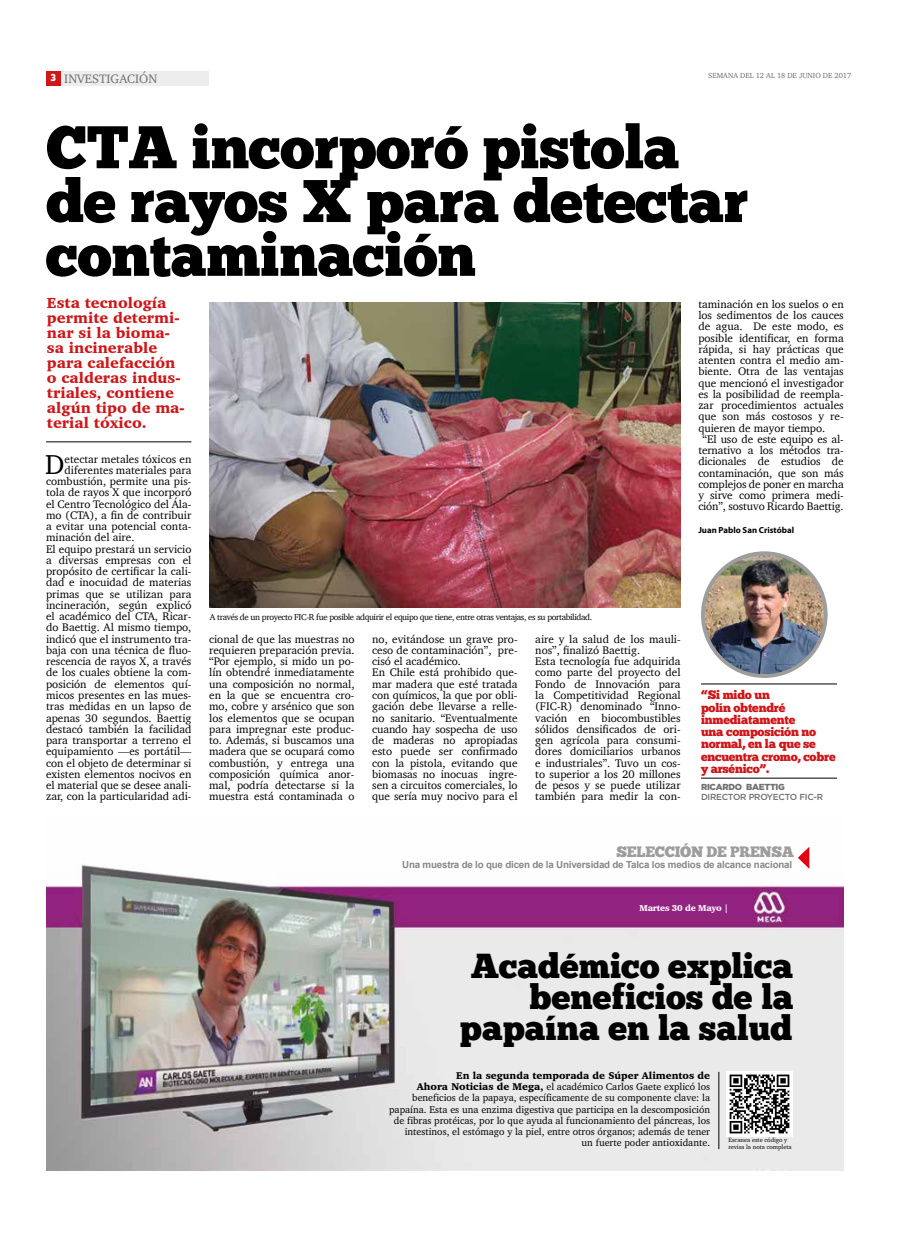
<style>
.page{position:relative;width:904px;height:1241px;background:#fff}
.page>*{position:absolute;margin:0;border:0;box-sizing:border-box;transform-origin:0 0}
.t1{font:60px/53.8px "Chunk Five Ex";letter-spacing:-.01em;color:#000}
.t2{font:34.5px/31px "Chunk Five Ex";color:#000;text-align:right}
.t3{font:28px "Charter";color:#000}
.t4{font:900 15px/15px "Charter";color:#cd171a}
.t5{font:15px "Chunk Five Ex";letter-spacing:-.02em;color:#9d9d9c}
.t6{font:12.5px "Charter";color:#706f6f}
.t7{font:12.25px/12.2px "Chunk Five Ex";letter-spacing:-.02em;color:#cd171a}
.t8{font:11.25px/11.2px "Charter";color:#000}
.t9{font:10px/11.2px "Charter";color:#000;text-align:right}
.t10{font:700 9.75px "Arial";letter-spacing:-.02em;color:#878787}
.t11{font:8.75px "Charter";letter-spacing:-.04em;color:#000}
.t12{font:700 8.75px "Myriad Pro";color:#000}
.t13{font:500 8.75px "Gotham";letter-spacing:-.03em;color:#706f6f}
.t14{font:900 8.75px "Charter";letter-spacing:-.03em;color:#fff}
.t15{font:900 8.75px "Gotham";letter-spacing:-.03em;color:#706f6f}
.t16{font:7.5px "Charter";color:#706f6f}
.t17{font:6.25px/6.2px "Charter";color:#000}
.s1{font-family:"Chunk Five Ex";font-size:10px;color:#fff}
.s2{font-weight:900}
</style>
<div class="page">
<div style="left:46px;top:71px;width:15px;height:15px;background:#cd171a"></div>
<div style="left:62px;top:71px;width:147px;height:15px;background:#ededed"></div>
<hr style="left:46px;top:441px;width:145px;height:1px;background:#000">
<img style="left:209px;top:302px;width:471px;height:305px">
<hr style="left:701px;top:683px;width:136px;height:1px;background:#000">
<hr style="left:701px;top:777px;width:136px;height:1px;background:#000">
<img style="left:703px;top:555px;width:122px;height:119px">
<div style="left:701px;top:551px;width:126px;height:126px;border:4px solid #9d9d9c;border-radius:50%"></div>
<img style="left:46px;top:846px;width:797px;height:323px">
<hr style="left:718px;top:1071px;width:1px;height:77px;background:#000">
<svg style="left:797px;top:846px;width:12px;height:22px"></svg>
<img style="left:726px;top:1070px;width:66px;height:66px">
<p class="t6" style="left:51px;top:67px;width:108px"><span class="s1">3</span> INVESTIGACIÓN</p>
<p class="t16" style="left:708px;top:69px;width:144px">SEMANA DEL 12 AL 18 DE JUNIO DE 2017</p>
<h1 class="t1" style="left:46px;top:119px;width:703px">CTA incorporó pistola de rayos X para detectar contaminación</h1>
<h3 class="t4" style="left:47px;top:295px;width:139px">Esta tecnología permite determi&shy;nar si la bioma&shy;sa incinerable para calefacción o calderas indus&shy;triales, contiene algún tipo de ma&shy;terial tóxico.</h3>
<p class="t8" style="left:698px;top:298px;width:147px">taminación en los suelos o en</p>
<p class="t8" style="left:698px;top:309px;width:147px">los sedimentos de los cauces</p>
<p class="t8" style="left:698px;top:320px;width:147px">de agua. De este modo, es</p>
<p class="t8" style="left:698px;top:332px;width:147px">posible identificar, en forma</p>
<p class="t8" style="left:698px;top:343px;width:147px">rápida, si hay prácticas que</p>
<p class="t8" style="left:698px;top:354px;width:147px">atenten contra el medio am-</p>
<p class="t8" style="left:698px;top:365px;width:147px">biente. Otra de las ventajas</p>
<p class="t8" style="left:698px;top:377px;width:147px">que mencionó el investigador</p>
<p class="t8" style="left:698px;top:388px;width:147px">es la posibilidad de reempla-</p>
<p class="t8" style="left:698px;top:399px;width:147px">zar procedimientos actuales</p>
<p class="t8" style="left:698px;top:410px;width:147px">que son más costosos y re-</p>
<p class="t8" style="left:698px;top:422px;width:128px">quieren de mayor tiempo.</p>
<p class="t8" style="left:702px;top:433px;width:143px">“El uso de este equipo es al-</p>
<p class="t8" style="left:698px;top:444px;width:147px">ternativo a los métodos tra-</p>
<p class="t8" style="left:698px;top:455px;width:147px">dicionales de estudios de</p>
<p class="t8" style="left:698px;top:467px;width:147px">contaminación, que son más</p>
<p class="t8" style="left:698px;top:478px;width:147px">complejos de poner en marcha</p>
<p class="t8" style="left:698px;top:489px;width:147px">y sirve como primera medi-</p>
<p class="t8" style="left:698px;top:500px;width:147px">ción”, sostuvo Ricardo Baettig.</p>
<p class="t12" style="left:698px;top:524px;width:97px">Juan Pablo San Cristóbal</p>
<h3 class="t3" style="left:45px;top:440px;width:21px">D</h3>
<p class="t8" style="left:65px;top:453px;width:128px">etectar metales tóxicos en</p>
<p class="t8" style="left:65px;top:464px;width:128px">diferentes materiales para</p>
<p class="t8" style="left:46px;top:475px;width:147px">combustión, permite una pis-</p>
<p class="t8" style="left:46px;top:486px;width:147px">tola de rayos X que incorporó</p>
<p class="t8" style="left:46px;top:498px;width:147px">el Centro Tecnológico del Ála-</p>
<p class="t8" style="left:46px;top:509px;width:147px">mo (CTA), a fin de contribuir</p>
<p class="t8" style="left:46px;top:520px;width:147px">a evitar una potencial conta-</p>
<p class="t8" style="left:46px;top:531px;width:90px">minación del aire.</p>
<p class="t8" style="left:46px;top:543px;width:147px">El equipo prestará un servicio</p>
<p class="t8" style="left:46px;top:554px;width:147px">a diversas empresas con el</p>
<p class="t8" style="left:46px;top:565px;width:147px">propósito de certificar la cali-</p>
<p class="t8" style="left:46px;top:576px;width:147px">dad e inocuidad de materias</p>
<p class="t8" style="left:46px;top:588px;width:147px">primas que se utilizan para</p>
<p class="t8" style="left:46px;top:599px;width:147px">incineración, según explicó</p>
<p class="t8" style="left:46px;top:610px;width:147px">el académico del CTA, Ricar-</p>
<p class="t8" style="left:46px;top:621px;width:147px">do Baettig. Al mismo tiempo,</p>
<p class="t8" style="left:46px;top:633px;width:147px">indicó que el instrumento tra-</p>
<p class="t8" style="left:46px;top:644px;width:147px">baja con una técnica de fluo-</p>
<p class="t8" style="left:46px;top:655px;width:147px">rescencia de rayos X, a través</p>
<p class="t8" style="left:46px;top:666px;width:147px">de los cuales obtiene la com-</p>
<p class="t8" style="left:46px;top:678px;width:147px">posición de elementos quí-</p>
<p class="t8" style="left:46px;top:689px;width:147px">micos presentes en las mues-</p>
<p class="t8" style="left:46px;top:700px;width:147px">tras medidas en un lapso de</p>
<p class="t8" style="left:46px;top:711px;width:147px">apenas 30 segundos. Baettig</p>
<p class="t8" style="left:46px;top:723px;width:147px">destacó también la facilidad</p>
<p class="t8" style="left:46px;top:734px;width:147px">para transportar a terreno el</p>
<p class="t8" style="left:46px;top:745px;width:147px">equipamiento —es portátil—</p>
<p class="t8" style="left:46px;top:756px;width:147px">con el objeto de determinar si</p>
<p class="t8" style="left:46px;top:768px;width:147px">existen elementos nocivos en</p>
<p class="t8" style="left:46px;top:779px;width:147px">el material que se desee anali-</p>
<p class="t8" style="left:46px;top:790px;width:147px">zar, con la particularidad adi-</p>
<p class="t11" style="left:210px;top:609px;width:384px">A través de un proyecto FIC-R fue posible adquirir el equipo que tiene, entre otras ventajas, es su portabilidad.</p>
<p class="t8" style="left:209px;top:633px;width:147px;text-align:justify">cional de que las muestras no requieren preparación previa. “Por ejemplo, si mido un po&shy;lín obtendré inmediatamente una composición no normal, en la que se encuentra cro&shy;mo, cobre y arsénico que son los elementos que se ocupan para impregnar este produc&shy;to. Además, si buscamos una madera que se ocupará como combustión, y entrega una composición química anor&shy;mal, podría detectarse si la muestra está contaminada o</p>
<p class="t8" style="left:372px;top:633px;width:147px">no, evitándose un grave pro&shy;ceso de contaminación”, pre&shy;cisó el académico.<br>En Chile está prohibido que&shy;mar madera que esté tratada con químicos, la que por obli&shy;gación debe llevarse a relle&shy;no sanitario. “Eventualmente cuando hay sospecha de uso de maderas no apropiadas esto puede ser confirmado con la pistola, evitando que biomasas no inocuas ingre&shy;sen a circuitos comerciales, lo que sería muy nocivo para el</p>
<p class="t8" style="left:535px;top:633px;width:147px">aire y la salud de los mauli&shy;nos”, finalizó Baettig.<br>Esta tecnología fue adquirida como parte del proyecto del<br>Fondo de Innovación para la Competitividad Regional (FIC-R) denominado “Inno&shy;vación en biocombustibles sólidos densificados de ori&shy;gen agrícola para consumi&shy;dores domiciliarios urbanos e industriales”. Tuvo un cos&shy;to superior a los 20 millones de pesos y se puede utilizar también para medir la con-</p>
<p class="t7" style="left:701px;top:688px;width:136px">“Si mido un<br>polín obtendré inmediatamente<br>una composición no normal, en la que se encuentra cromo, cobre y arsénico”.</p>
<p class="t15" style="left:701px;top:781px;width:85px">RICARDO BAETTIG</p>
<p class="t13" style="left:701px;top:791px;width:124px">DIRECTOR PROYECTO FIC-R</p>
<h3 class="t5" style="left:616px;top:840px;width:179px">SELECCIÓN DE PRENSA</h3>
<p class="t10" style="left:402px;top:858px;width:391px">Una muestra de lo que dicen de la Universidad de Talca los medios de alcance nacional</p>
<p class="t14" style="left:639px;top:902px;width:90px">Martes 30 de Mayo |</p>
<h2 class="t2" style="left:460px;top:949px;width:335px">Académico explica beneficios de la papaína en la salud</h2>
<p class="t9" style="left:389px;top:1069px;width:322px"><span class="s2">En la segunda temporada de Súper Alimentos de<br>Ahora Noticias de Mega,</span> el académico Carlos Gaete explicó los beneficios de la papaya, específicamente de su componente clave: la papaína. Esta es una enzima digestiva que participa en la descomposición de fibras protéicas, por lo que ayuda al funcionamiento del páncreas, los intestinos, el estómago y la piel, entre otros órganos; además de tener<br>un fuerte poder antioxidante.</p>
<p class="t17" style="left:728px;top:1136px;width:65px">Escanea este código y revisa la nota completa</p>
</div>
